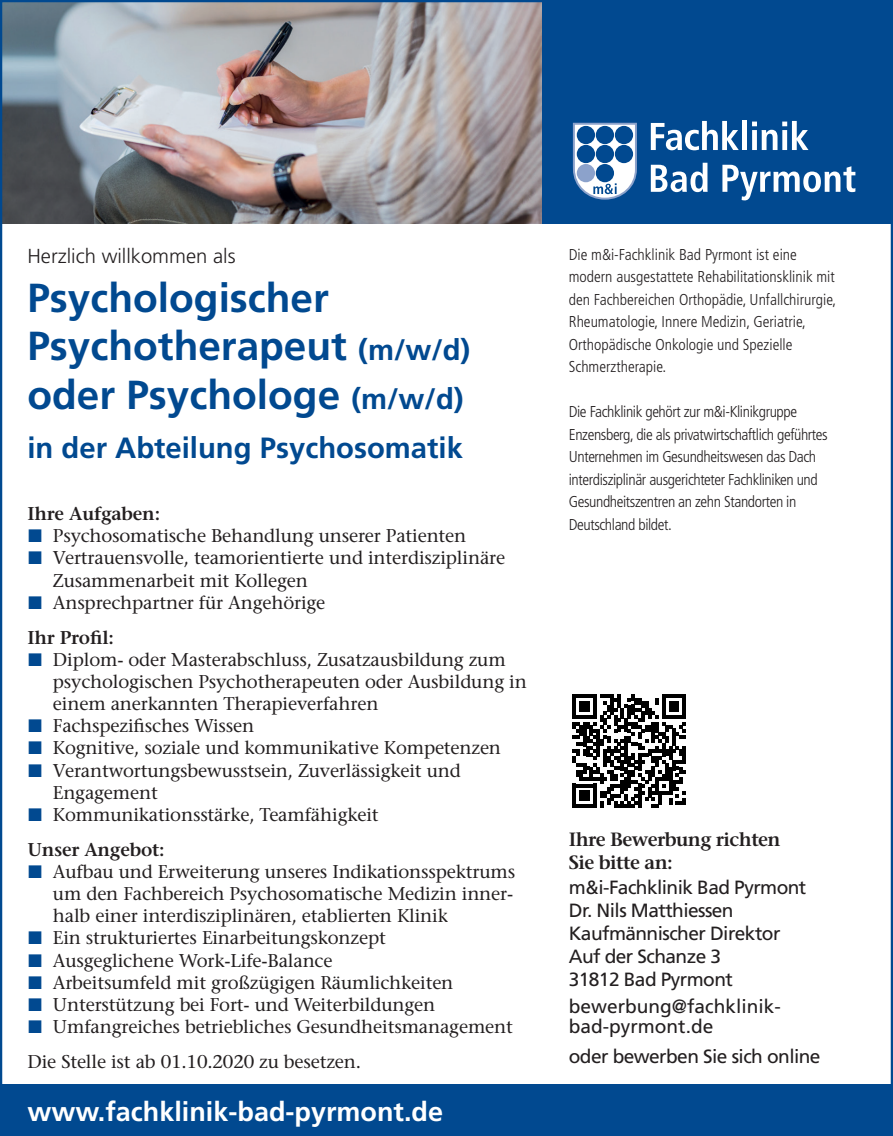
<style>
.page{position:relative;width:893px;height:1136px;background:#fff}
.page>*{position:absolute;margin:0;border:0;box-sizing:border-box;transform-origin:0 0}
.t1{font:700 40.5px/48.6px "Frutiger";color:#014990}
.t2{font:700 29.25px "Frutiger";color:#014990}
.t3{font:700 27px "Frutiger";color:#fff}
.t4{font:300 20.25px "Frutiger";color:#231f20}
.t5{font:19.12px/22.9px "Frutiger";letter-spacing:-.03em;color:#231f20}
.t6{font:19.12px/20.7px "Frutiger";color:#231f20}
.t7{font:600 19.12px/22.9px "Stone Serif";letter-spacing:-.03em;color:#231f20}
.t8{font:18.45px "Stone Serif";letter-spacing:-.01em;color:#231f20}
.t9{font:600 18.45px "Stone Serif";letter-spacing:-.01em;color:#231f20}
.t10{font:300 condensed 15.75px/22.5px "Frutiger";letter-spacing:-.025em;color:#231f20}
.t11{font:300 condensed 15.75px/22.5px "Frutiger";color:#231f20}
.s1{font-size:29.25px}
.s2{font-family:"European Pi Three";color:#014990}
</style>
<div class="page">
<img style="left:3px;top:3px;width:539px;height:220px">
<div style="left:0;top:1084px;width:893px;height:51px;background:#014990"></div>
<div style="left:542px;top:0;width:351px;height:223px;background:#014990"></div>
<svg style="left:572px;top:694px;width:114px;height:114px"></svg>
<svg style="left:572px;top:122px;width:65px;height:78px"></svg>
<div style="left:577px;top:126px;width:18px;height:18px;background:#014990;border-radius:50%"></div>
<div style="left:596px;top:126px;width:18px;height:18px;background:#014990;border-radius:50%"></div>
<div style="left:615px;top:126px;width:18px;height:18px;background:#014990;border-radius:50%"></div>
<div style="left:577px;top:145px;width:18px;height:18px;background:#014990;border-radius:50%"></div>
<div style="left:577px;top:164px;width:18px;height:18px;background:#8ca2cb;border-radius:50%"></div>
<div style="left:596px;top:145px;width:18px;height:18px;background:#014990;border-radius:50%"></div>
<div style="left:615px;top:145px;width:18px;height:18px;background:#014990;border-radius:50%"></div>
<div style="left:596px;top:164px;width:18px;height:18px;background:#014990;border-radius:50%"></div>
<svg style="left:651px;top:121px;width:88px;height:29px"></svg>
<div style="left:742px;top:121px;width:5px;height:29px;background:#fff"></div>
<svg style="left:752px;top:121px;width:56px;height:29px"></svg>
<svg style="left:651px;top:163px;width:57px;height:29px"></svg>
<svg style="left:722px;top:165px;width:133px;height:35px"></svg>
<p class="t4" style="left:27px;top:245px;width:210px">Herzlich willkommen als</p>
<h1 class="t1" style="left:27px;top:273px;width:444px">Psychologischer<br>Psychotherapeut <span class="s1">(m/w/d) </span>oder Psychologe <span class="s1">(m/w/d)</span></h1>
<h2 class="t2" style="left:27px;top:430px;width:437px">in der Abteilung Psychosomatik</h2>
<p class="t9" style="left:27px;top:502px;width:134px">Ihre Aufgaben:</p>
<p class="t8" style="left:27px;top:524px;width:440px"><span class="s2">L</span> Psychosomatische Behandlung unserer Patienten</p>
<p class="t8" style="left:27px;top:546px;width:479px"><span class="s2">L</span> Vertrauensvolle, teamorientierte und interdisziplinäre</p>
<p class="t8" style="left:53px;top:568px;width:257px">Zusammenarbeit mit Kollegen</p>
<p class="t8" style="left:27px;top:591px;width:299px"><span class="s2">L</span> Ansprechpartner für Angehörige</p>
<p class="t9" style="left:27px;top:625px;width:88px">Ihr Profil:</p>
<p class="t8" style="left:27px;top:648px;width:480px"><span class="s2">L</span> Diplom- oder Masterabschluss, Zusatzausbildung zum</p>
<p class="t8" style="left:53px;top:670px;width:475px">psychologischen Psychotherapeuten oder Ausbildung in</p>
<p class="t8" style="left:53px;top:692px;width:327px">einem anerkannten Therapieverfahren</p>
<p class="t8" style="left:27px;top:714px;width:228px"><span class="s2">L</span> Fachspezifisches Wissen</p>
<p class="t8" style="left:27px;top:736px;width:475px"><span class="s2">L</span> Kognitive, soziale und kommunikative Kompetenzen</p>
<p class="t8" style="left:27px;top:758px;width:435px"><span class="s2">L</span> Verantwortungsbewusstsein, Zuverlässigkeit und</p>
<p class="t8" style="left:53px;top:780px;width:106px">Engagement</p>
<p class="t8" style="left:27px;top:803px;width:353px"><span class="s2">L</span> Kommunikationsstärke, Teamfähigkeit</p>
<p class="t9" style="left:27px;top:837px;width:139px">Unser Angebot:</p>
<p class="t8" style="left:27px;top:860px;width:489px"><span class="s2">L</span> Aufbau und Erweiterung unseres Indikationsspektrums</p>
<p class="t8" style="left:53px;top:882px;width:462px">um den Fachbereich Psychosomatische Medizin inner-</p>
<p class="t8" style="left:53px;top:904px;width:396px">halb einer interdisziplinären, etablierten Klinik</p>
<p class="t8" style="left:27px;top:926px;width:360px"><span class="s2">L</span> Ein strukturiertes Einarbeitungskonzept</p>
<p class="t8" style="left:27px;top:948px;width:307px"><span class="s2">L</span> Ausgeglichene Work-Life-Balance</p>
<p class="t8" style="left:27px;top:970px;width:427px"><span class="s2">L</span> Arbeitsumfeld mit großzügigen Räumlichkeiten</p>
<p class="t8" style="left:27px;top:992px;width:409px"><span class="s2">L</span> Unterstützung bei Fort- und Weiterbildungen</p>
<p class="t8" style="left:27px;top:1015px;width:487px"><span class="s2">L</span> Umfangreiches betriebliches Gesundheitsmanagement</p>
<p class="t8" style="left:27px;top:1050px;width:335px">Die Stelle ist ab 01.10.2020 zu besetzen.</p>
<h3 class="t3" style="left:27px;top:1095px;width:417px">www.fachklinik-bad-pyrmont.de</h3>
<p class="t11" style="left:569px;top:243px;width:269px">Die m&amp;i-Fachklinik Bad Pyrmont ist eine modern ausgestattete Rehabilitationsklinik mit den Fachbereichen Orthopädie, Unfallchirurgie, Rheumatologie, Innere Medizin, Geriatrie, Orthopädische Onkologie und Spezielle Schmerztherapie.</p>
<p class="t10" style="left:569px;top:401px;width:260px">Die Fachklinik gehört zur m&amp;i-Klinikgruppe Enzensberg, die als privatwirtschaftlich geführtes Unternehmen im Gesundheitswesen das Dach interdisziplinär ausgerichteter Fachkliniken und Gesundheitszentren an zehn Standorten in Deutschland bildet.</p>
<p class="t7" style="left:569px;top:827px;width:213px">Ihre Bewerbung richten<br>Sie bitte an:</p>
<p class="t5" style="left:569px;top:875px;width:239px">m&amp;i-Fachklinik Bad Pyrmont<br>Dr. Nils Matthiessen<br>Kaufmännischer Direktor<br>Auf der Schanze 3<br>31812 Bad Pyrmont</p>
<p class="t6" style="left:569px;top:995px;width:213px">bewerbung@fachklinik&shy;bad-pyrmont.de</p>
<p class="t5" style="left:569px;top:1044px;width:253px">oder bewerben Sie sich online</p>
</div>
